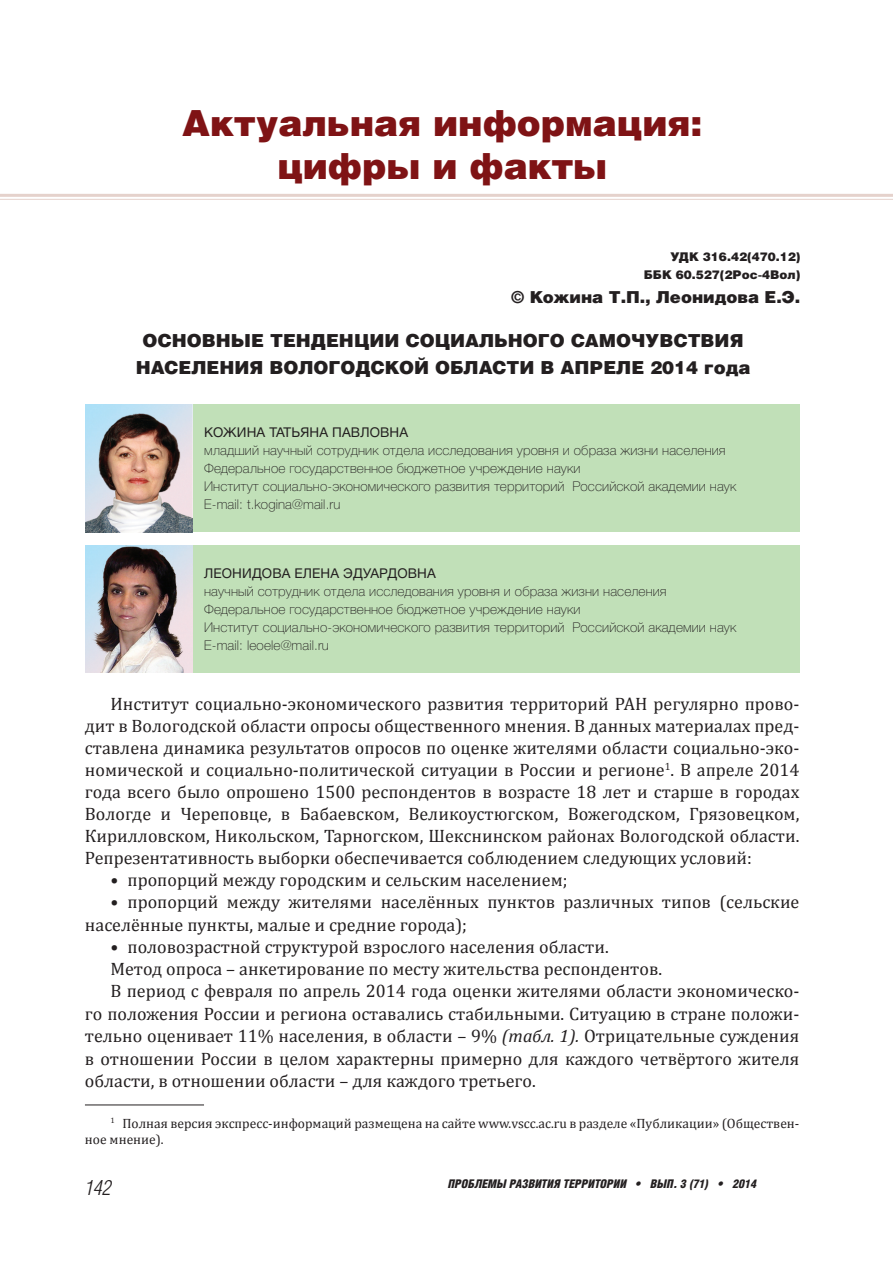
<style>
.page{position:relative;width:893px;height:1263px;background:#fff}
.page>*{position:absolute;margin:0;border:0;box-sizing:border-box;transform-origin:0 0}
.t1{font:900 36px/43.2px "Helios";color:#7f1315;text-align:center}
.t2{font:italic 300 21px "Helios Cond";color:#231f20}
.t3{font:18px/22px "Cambria";color:#231f20;text-align:justify}
.t4{font:900 18px/27px "Helios";color:#231f20;text-align:center}
.t5{font:900 16.5px "Helios";color:#231f20}
.t6{font:100 13.5px/18px "Helvetica Neue Cyr";letter-spacing:.01em;color:#231f20}
.t7{font:13.5px/16.2px "Cambria";color:#231f20}
.t8{font:13.5px "Helvetica Neue Cyr";letter-spacing:.01em;color:#231f20}
.t9{font:italic 900 12px "Helios Cond";color:#231f20}
.t10{font:900 12px/18.6px "Helios";color:#231f20;text-align:right}
.s1{font-style:italic}
</style>
<div class="page">
<hr style="left:0;top:194px;width:893px;height:3px;background:#e5d2cc">
<hr style="left:0;top:199px;width:893px;height:1px;background:#e5d2cc">
<hr style="left:85px;top:1105px;width:119px;height:1px;background:#231f20">
<div style="left:85px;top:404px;width:714px;height:128px;background:#c1e0b8"></div>
<div style="left:85px;top:545px;width:714px;height:128px;background:#c1e0b8"></div>
<img style="left:85px;top:404px;width:107px;height:128px">
<img style="left:85px;top:545px;width:107px;height:128px">
<h1 class="t1" style="left:182px;top:105px;width:522px">Актуальная информация: цифры и факты</h1>
<p class="t10" style="left:644px;top:248px;width:158px">УДК 316.42(470.12)<br>ББК 60.527(2Рос-4Вол)</p>
<p class="t5" style="left:511px;top:292px;width:291px">© Кожина Т.П., Леонидова Е.Э.</p>
<p class="t4" style="left:136px;top:329px;width:616px">ОСНОВНЫЕ ТЕНДЕНЦИИ СОЦИАЛЬНОГО САМОЧУВСТВИЯ<br>НАСЕЛЕНИЯ ВОЛОГОДСКОЙ ОБЛАСТИ В АПРЕЛЕ 2014 года</p>
<p class="t8" style="left:204px;top:427px;width:205px">КОЖИНА ТАТЬЯНА ПАВЛОВНА</p>
<p class="t6" style="left:204px;top:442px;width:534px">младший научный сотрудник отдела исследования уровня и образа жизни населения Федеральное государственное бюджетное учреждение науки<br>Институт социально-экономического развития территорий Российской академии наук E-mail: t.kogina@mail.ru</p>
<p class="t8" style="left:204px;top:568px;width:233px">ЛЕОНИДОВА ЕЛЕНА ЭДУАРДОВНА</p>
<p class="t6" style="left:204px;top:583px;width:534px">научный сотрудник отдела исследования уровня и образа жизни населения Федеральное государственное бюджетное учреждение науки<br>Институт социально-экономического развития территорий Российской академии наук E-mail: leoele@mail.ru</p>
<p class="t3" style="left:85px;top:692px;width:716px;text-indent:26px">Институт социально-экономического развития территорий РАН регулярно прово&shy;дит в Вологодской области опросы общественного мнения. В данных материалах пред&shy;ставлена динамика результатов опросов по оценке жителями области социально-эко&shy;номической и социально-политической ситуации в России и регионе<sup>1</sup>. В апреле 2014 года всего было опрошено 1500 респондентов в возрасте 18 лет и старше в городах Вологде и Череповце, в Бабаевском, Великоустюгском, Вожегодском, Грязовецком, Кирилловском, Никольском, Тарногском, Шекснинском районах Вологодской области.<br>Репрезентативность выборки обеспечивается соблюдением следующих условий:</p>
<p class="t3" style="left:110px;top:869px;width:459px">• пропорций между городским и сельским населением;</p>
<p class="t3" style="left:85px;top:891px;width:716px;text-indent:26px">• пропорций между жителями населённых пунктов различных типов (сельские населённые пункты, малые и средние города);</p>
<p class="t3" style="left:110px;top:935px;width:500px">• половозрастной структурой взрослого населения области.</p>
<p class="t3" style="left:110px;top:957px;width:553px">Метод опроса – анкетирование по месту жительства респондентов.</p>
<p class="t3" style="left:110px;top:980px;width:690px">В период с февраля по апрель 2014 года оценки жителями области экономическо-</p>
<p class="t3" style="left:85px;top:1002px;width:716px">го положения России и региона оставались стабильными. Ситуацию в стране положи-</p>
<p class="t3" style="left:85px;top:1025px;width:716px">тельно оценивает 11% населения, в области – 9% <span class="s1">(табл. 1).</span> Отрицательные суждения</p>
<p class="t3" style="left:85px;top:1047px;width:716px">в отношении России в целом характерны примерно для каждого четвёртого жителя</p>
<p class="t3" style="left:85px;top:1070px;width:452px">области, в отношении области – для каждого третьего.</p>
<p class="t7" style="left:85px;top:1115px;width:716px;text-indent:26px"><sup>1</sup> Полная версия экспресс-информаций размещена на сайте www.vscc.ac.ru в разделе «Публикации» (Обществен&shy;ное мнение).</p>
<p class="t2" style="left:85px;top:1180px;width:28px">142</p>
<p class="t9" style="left:448px;top:1179px;width:310px">ПРОБЛЕМЫ РАЗВИТИЯ ТЕРРИТОРИИ • ВЫП. 3 (71) • 2014</p>
</div>
